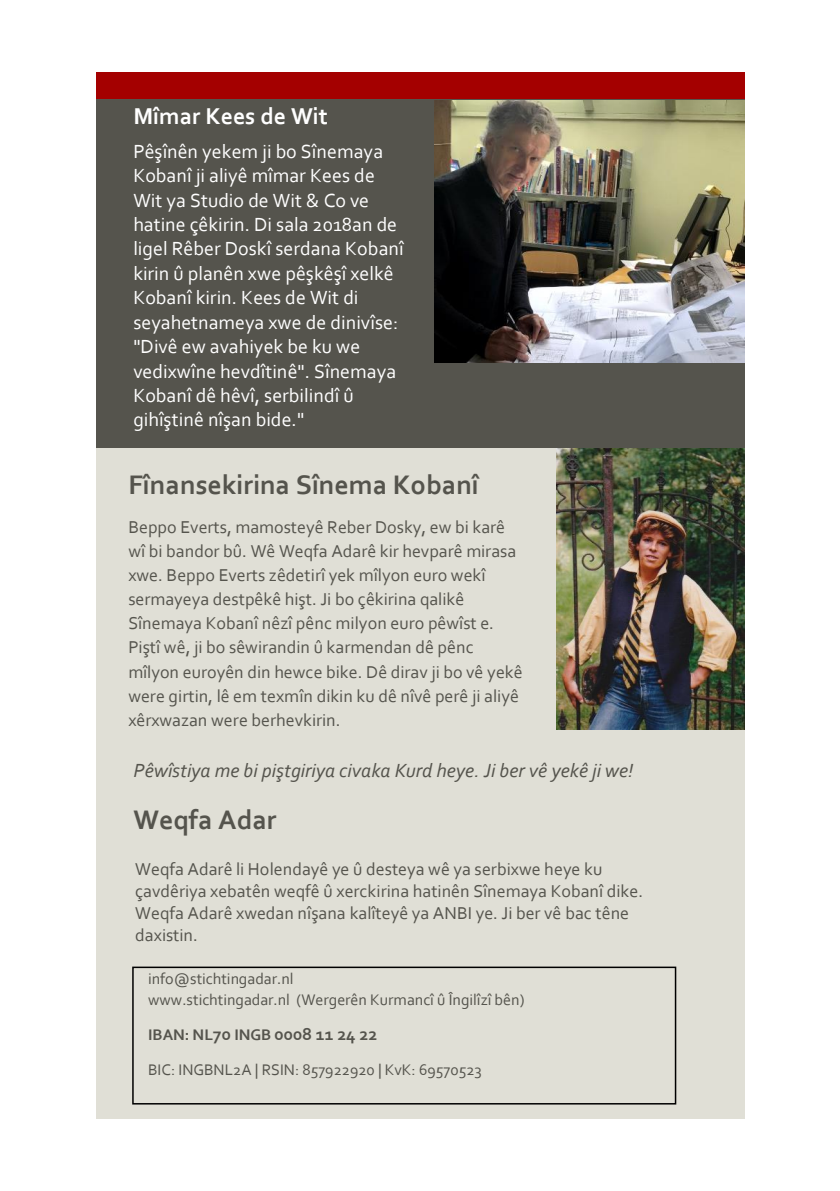
<style>
.page{position:relative;width:840px;height:1191px;background:#fff}
.page>*{position:absolute;margin:0;border:0;box-sizing:border-box;transform-origin:0 0}
.t1{font:700 28px "Corbel";color:#55544d}
.t2{font:700 24px "Corbel";color:#fff}
.t3{font:20px/24.4px "Corbel";color:#fff}
.t4{font:italic 20px "Corbel";color:#55544d}
.t5{font:18px/24.2px "Corbel";color:#55544d}
.t6{font:700 18px "Corbel";letter-spacing:.005em;color:#55544d}
.t7{font:16px/21.6px "Corbel";color:#55544d}
.s1{font-size:16px}
</style>
<div class="page">
<div style="left:96px;top:101px;width:648px;height:1017px;background:#e0dfd6"></div>
<div style="left:96px;top:72px;width:648px;height:28px;background:#a40000"></div>
<div style="left:96px;top:99px;width:648px;height:349px;background:#55544d"></div>
<div style="left:132px;top:966px;width:544px;height:138px;border:2px solid #000"></div>
<img style="left:556px;top:448px;width:188px;height:281px">
<img style="left:434px;top:101px;width:310px;height:262px">
<h2 class="t2" style="left:133px;top:101px;width:196px">Mîmar Kees de Wit</h2>
<p class="t3" style="left:133px;top:138px;width:271px">Pêşînên yekem ji bo Sînemaya<br>Kobanî ji aliyê mîmar Kees de<br>Wit ya Studio de Wit &amp; Co ve hatine çêkirin. Di sala 2018an de ligel Rêber Doskî serdana Kobanî kirin û planên xwe pêşkêşî xelkê<br>Kobanî kirin. Kees de Wit di seyahetnameya xwe de dinivîse: "Divê ew avahiyek be ku we vedixwîne hevdîtinê". Sînemaya<br>Kobanî dê hêvî, serbilindî û gihîştinê nîşan bide."</p>
<h1 class="t1" style="left:128px;top:467px;width:352px">Fînansekirina Sînema Kobanî</h1>
<p class="t5" style="left:128px;top:514px;width:395px">Beppo Everts, mamosteyê Reber Dosky, ew bi karê wî bi bandor bû. Wê Weqfa Adarê kir hevparê mirasa xwe. Beppo Everts zêdetirî yek mîlyon euro wekî sermayeya destpêkê hişt. Ji bo çêkirina qalikê Sînemaya Kobanî nêzî pênc milyon euro pêwîst e.<br>Piştî wê, ji bo sêwirandin û karmendan dê pênc mîlyon euroyên din hewce bike. Dê dirav ji bo vê yekê were girtin, lê em texmîn dikin ku dê nîvê perê ji aliyê xêrxwazan were berhevkirin.</p>
<p class="t4" style="left:133px;top:757px;width:501px">Pêwîstiya me bi piştgiriya civaka Kurd heye. Ji ber vê yekê ji we!</p>
<h1 class="t1" style="left:133px;top:802px;width:145px">Weqfa Adar</h1>
<p class="t5" style="left:135px;top:857px;width:509px;line-height:22px">Weqfa Adarê li Holendayê ye û desteya wê ya serbixwe heye ku çavdêriya xebatên weqfê û xerckirina hatinên Sînemaya Kobanî dike.<br>Weqfa Adarê xwedan nîşana kalîteyê ya ANBI ye. Ji ber vê bac têne daxistin.</p>
<p class="t7" style="left:148px;top:967px;width:378px">info@stichtingadar.nl<br>www.stichtingadar.nl (Wergerên Kurmancî û Îngilîzî bên)</p>
<p class="t6" style="left:148px;top:1023px;width:231px"><span class="s1">IBAN: NL</span>70 <span class="s1">INGB</span> 0008 11 24 22</p>
<p class="t7" style="left:148px;top:1058px;width:335px">BIC: INGBNL2A | RSIN: 857922920 | KvK: 69570523</p>
</div>
